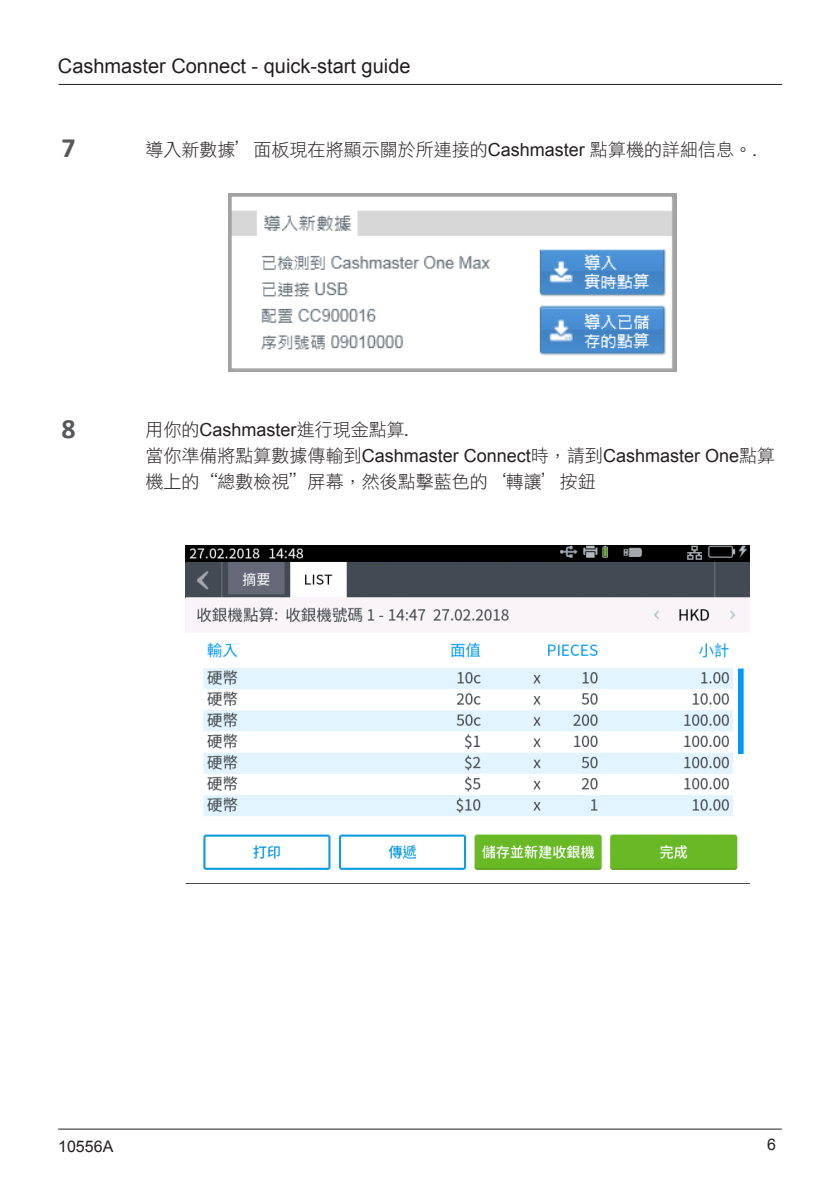
<style>
.page{position:relative;width:840px;height:1191px;background:#fff}
.page>*{position:absolute;margin:0;border:0;box-sizing:border-box;transform-origin:0 0}
.t1{font:700 28px "Calibri";color:#57585a}
.t2{font:20px "Arial";color:#231f20}
.t3{font:18px/26px "DF Li Hei Std W3";color:#231f20}
.t4{font:16px "Arial";color:#231f20}
.s1{font-family:"Arial"}
</style>
<div class="page">
<hr style="left:58px;top:1128px;width:723px;height:1px;background:#231f20">
<hr style="left:58px;top:84px;width:723px;height:1px;background:#231f20">
<img style="left:228px;top:193px;width:448px;height:178px">
<img style="left:186px;top:546px;width:562px;height:324px">
<p class="t2" style="left:58px;top:53px;width:354px">Cashmaster Connect - quick-start guide</p>
<p class="t1" style="left:61px;top:130px;width:16px">7</p>
<p class="t3" style="left:145px;top:137px;width:613px">導入新數據’面板現在將顯示關於所連接的<span class="s1">Cashmaster</span> 點算機的詳細信息。<span class="s1">.</span></p>
<p class="t1" style="left:61px;top:411px;width:16px">8</p>
<p class="t3" style="left:145px;top:416px;width:264px">用你的<span class="s1">Cashmaster</span>進行現金點算.</p>
<p class="t3" style="left:145px;top:442px;width:631px">當你準備將點算數據傳輸到<span class="s1">Cashmaster Connect</span>時，請到<span class="s1">Cashmaster One</span>點算機上的“總數檢視”屏幕，然後點擊藍色的‘轉讓’按鈕</p>
<p class="t4" style="left:58px;top:1135px;width:57px">10556A</p>
<p class="t4" style="left:766px;top:1134px;width:10px">6</p>
</div>
